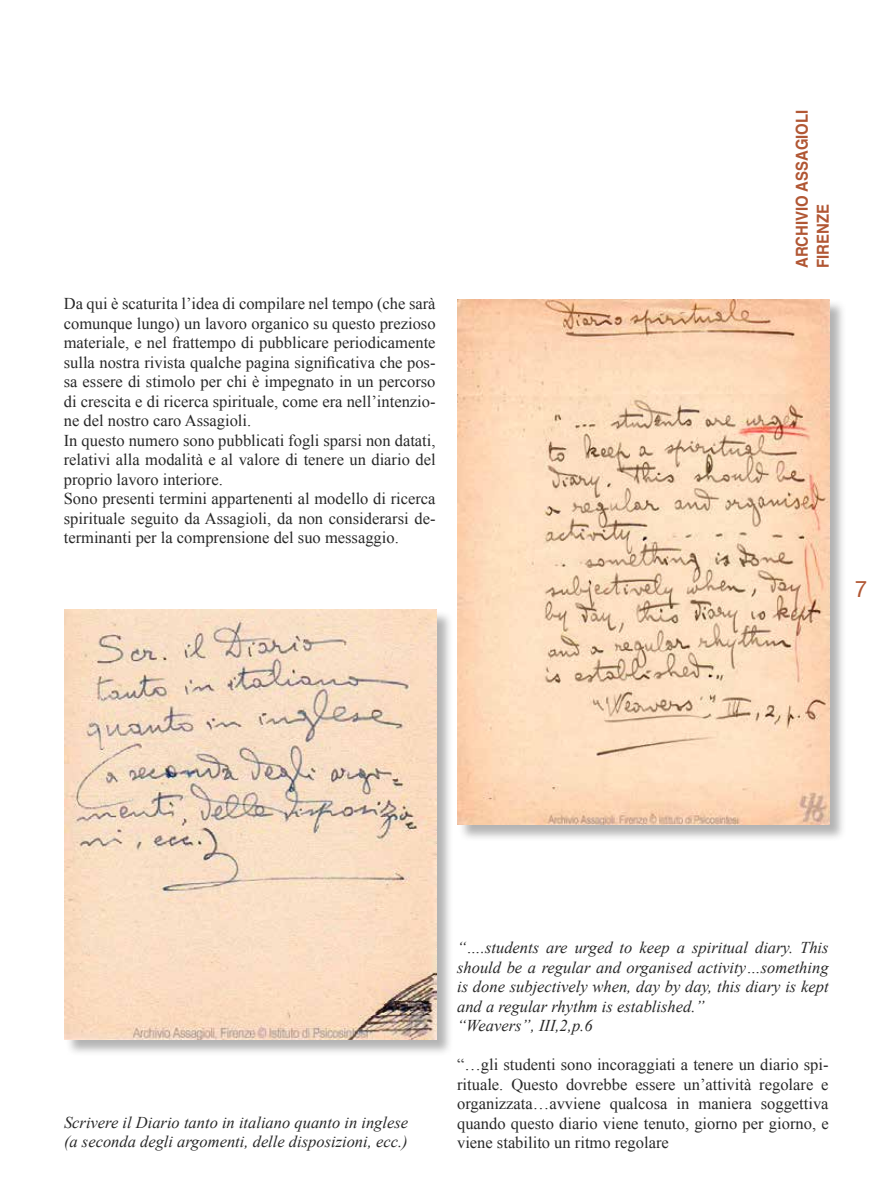
<style>
.page{position:relative;width:893px;height:1191px;background:#fff}
.page>*{position:absolute;margin:0;border:0;box-sizing:border-box;transform-origin:0 0}
.t1{font:22.5px "Helvetica Neue";color:#b15734}
.t2{font:16.5px/19.5px "Times New Roman";color:#282828;text-align:justify}
.t3{font:italic 16.5px/19.5px "Times New Roman";color:#282828}
.t4{font:700 16.5px/21px "Helvetica";color:#b15734;scale:.9 1}
</style>
<div class="page">
<div style="left:65px;top:610px;width:388px;height:446px;background:#282828;opacity:.35"></div>
<img style="left:64px;top:610px;width:372px;height:429px">
<div style="left:458px;top:300px;width:388px;height:541px;background:#282828;opacity:.35"></div>
<img style="left:457px;top:299px;width:372px;height:525px">
<p class="t2" style="left:64px;top:294px;width:373px;text-align:left">Da qui è scaturita l’idea di compilare nel tempo (che sarà comunque lungo) un lavoro organico su questo prezioso materiale, e nel frattempo di pubblicare periodicamente sulla nostra rivista qualche pagina significativa che pos&shy;sa essere di stimolo per chi è impegnato in un percorso di crescita e di ricerca spirituale, come era nell’intenzio&shy;ne del nostro caro Assagioli.<br>In questo numero sono pubblicati fogli sparsi non datati, relativi alla modalità e al valore di tenere un diario del proprio lavoro interiore.<br>Sono presenti termini appartenenti al modello di ricerca spirituale seguito da Assagioli, da non considerarsi de&shy;terminanti per la comprensione del suo messaggio.</p>
<p class="t4" style="left:792px;top:268px;width:177px;rotate:-90deg">ARCHIVIO ASSAGIOLI<br>FIRENZE</p>
<h1 class="t1" style="left:855px;top:573px;width:14px">7</h1>
<p class="t3" style="left:64px;top:1112px;width:346px">Scrivere il Diario tanto in italiano quanto in inglese (a seconda degli argomenti, delle disposizioni, ecc.)</p>
<p class="t3" style="left:457px;top:937px;width:373px">“….students are urged to keep a spiritual diary. This should be a regular and organised activity…something is done subjectively when, day by day, this diary is kept and a regular rhythm is established.”<br>“Weavers”, III,2,p.6</p>
<p class="t2" style="left:457px;top:1055px;width:373px">“…gli studenti sono incoraggiati a tenere un diario spi&shy;rituale. Questo dovrebbe essere un’attività regolare e organizzata…avviene qualcosa in maniera soggettiva quando questo diario viene tenuto, giorno per giorno, e viene stabilito un ritmo regolare</p>
</div>
